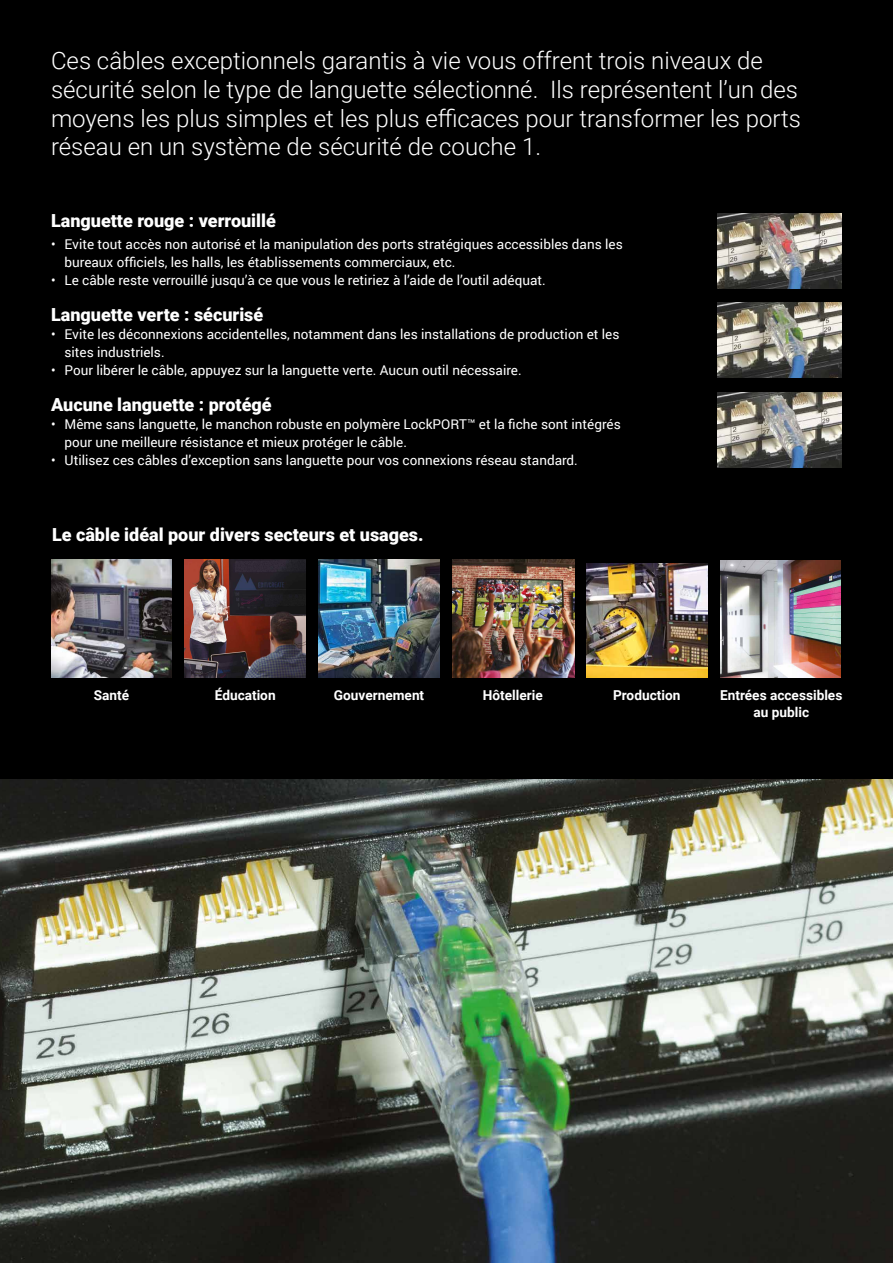
<style>
.page{position:relative;width:893px;height:1263px;background:#fff}
.page>*{position:absolute;margin:0;border:0;box-sizing:border-box;transform-origin:0 0}
.t1{font:300 24px/28.8px "Roboto";color:#fff}
.t2{font:900 18px "Roboto";color:#fff}
.t3{font:700 13.65px/16.4px "Roboto";color:#fff;text-align:center}
.t4{font:13.5px/18px "Roboto";color:#fff}
</style>
<div class="page">
<img style="left:0;top:778px;width:893px;height:485px">
<div style="left:0;top:0;width:893px;height:778px;background:#000"></div>
<img style="left:718px;top:213px;width:124px;height:75px">
<img style="left:718px;top:302px;width:124px;height:75px">
<img style="left:718px;top:392px;width:124px;height:76px">
<img style="left:51px;top:559px;width:121px;height:118px">
<img style="left:586px;top:564px;width:121px;height:113px">
<img style="left:319px;top:559px;width:120px;height:118px">
<img style="left:720px;top:560px;width:121px;height:117px">
<img style="left:185px;top:559px;width:121px;height:118px">
<img style="left:453px;top:559px;width:121px;height:118px">
<p class="t1" style="left:51px;top:45px;width:752px">Ces câbles exceptionnels garantis à vie vous offrent trois niveaux de sécurité selon le type de languette sélectionné. Ils représentent l’un des moyens les plus simples et les plus efficaces pour transformer les ports réseau en un système de sécurité de couche 1.</p>
<h2 class="t2" style="left:51px;top:208px;width:226px">Languette rouge : verrouillé</h2>
<p class="t4" style="left:65px;top:235px;width:560px;text-indent:-14px">• Evite tout accès non autorisé et la manipulation des ports stratégiques accessibles dans les bureaux officiels, les halls, les établissements commerciaux, etc.</p>
<p class="t4" style="left:51px;top:271px;width:496px">• Le câble reste verrouillé jusqu’à ce que vous le retiriez à l’aide de l’outil adéquat.</p>
<h2 class="t2" style="left:51px;top:302px;width:214px">Languette verte : sécurisé</h2>
<p class="t4" style="left:65px;top:325px;width:556px;text-indent:-14px">• Evite les déconnexions accidentelles, notamment dans les installations de production et les sites industriels.</p>
<p class="t4" style="left:51px;top:361px;width:472px">• Pour libérer le câble, appuyez sur la languette verte. Aucun outil nécessaire.</p>
<h2 class="t2" style="left:51px;top:392px;width:222px">Aucune languette : protégé</h2>
<p class="t4" style="left:65px;top:415px;width:558px;text-indent:-14px">• Même sans languette, le manchon robuste en polymère LockPORT™ et la fiche sont intégrés pour une meilleure résistance et mieux protéger le câble.</p>
<p class="t4" style="left:51px;top:451px;width:528px">• Utilisez ces câbles d’exception sans languette pour vos connexions réseau standard.</p>
<h2 class="t2" style="left:52px;top:522px;width:373px">Le câble idéal pour divers secteurs et usages.</h2>
<p class="t3" style="left:94px;top:687px;width:37px">Santé</p>
<p class="t3" style="left:215px;top:687px;width:62px">Éducation</p>
<p class="t3" style="left:334px;top:687px;width:92px">Gouvernement</p>
<p class="t3" style="left:483px;top:687px;width:61px">Hôtellerie</p>
<p class="t3" style="left:613px;top:687px;width:69px">Production</p>
<p class="t3" style="left:720px;top:687px;width:124px">Entrées accessibles au public</p>
</div>
